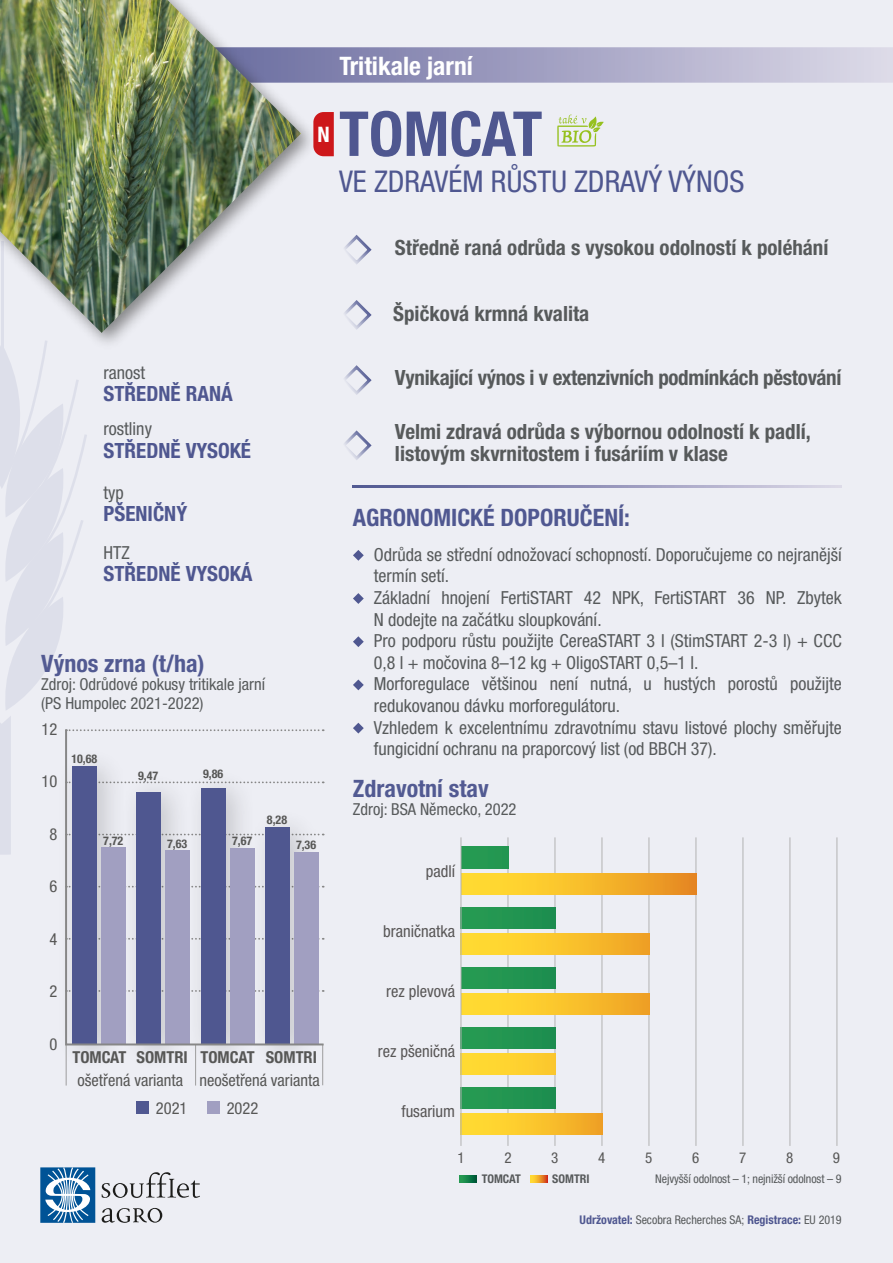
<style>
.page{position:relative;width:893px;height:1263px;background:#edeef4}
.page>*{position:absolute;margin:0;border:0;box-sizing:border-box;transform-origin:0 0}
.t1{font:700 condensed 62.1px "Helvetica Neue LT Pro";color:#4f5790}
.t2{font:condensed 30px "Helvetica Neue LT Pro";color:#4f5790}
.t3{font:700 condensed 25.5px "Helvetica Neue LT Pro";color:#fff}
.t4{font:700 condensed 24px "Helvetica Neue LT Pro";color:#525a92}
.t5{font:700 condensed 24px "Helvetica Neue LT Pro";color:#505891}
.t6{font:700 condensed 21.3px "Helvetica Neue LT Pro";color:#fff}
.t7{font:700 condensed 21px/22.5px "Helvetica Neue LT Pro";color:#575a5b}
.t8{font:700 condensed 21px "Helvetica Neue LT Pro";color:#4f5790}
.t9{font:condensed 18px/21.6px "Helvetica Neue LT Pro";color:#575a5b}
.t10{font:condensed 16.5px "Helvetica Neue LT Pro";color:#575a5b}
.t11{font:condensed 16.5px "Helvetica Neue LT Pro";color:#575756}
.t12{font:condensed 16.5px "Helvetica Neue LT Pro";color:#595757}
.t13{font:700 condensed 16.5px "Helvetica Neue LT Pro";color:#575756}
.t14{font:condensed 15px "Helvetica Neue LT Pro";color:#575756}
.t15{font:condensed 12px "Helvetica Neue LT Pro";letter-spacing:-.01em;color:#575a5b}
.t16{font:700 condensed 12px "Helvetica Neue LT Pro";color:#575756}
.t17{font:700 condensed 12px "Helvetica Neue LT Pro";color:#575a5b}
.s1{font-weight:700;color:#4f5790}
</style>
<div class="page">
<svg style="left:319px;top:47px;width:574px;height:36px;background:#adabc9"></svg>
<svg style="left:353px;top:550px;width:11px;height:11px"></svg>
<svg style="left:353px;top:593px;width:11px;height:11px"></svg>
<svg style="left:353px;top:636px;width:11px;height:11px"></svg>
<svg style="left:353px;top:679px;width:11px;height:11px"></svg>
<svg style="left:353px;top:723px;width:11px;height:10px"></svg>
<svg style="left:353px;top:486px;width:489px;height:1px"></svg>
<svg style="left:344px;top:235px;width:28px;height:29px"></svg>
<svg style="left:344px;top:300px;width:28px;height:30px"></svg>
<svg style="left:344px;top:365px;width:28px;height:30px"></svg>
<svg style="left:344px;top:430px;width:28px;height:30px"></svg>
<div style="left:0;top:0;width:319px;height:351px;background:#1d1d1b;opacity:.5"></div>
<img style="left:0;top:0;width:301px;height:333px">
<hr style="left:1px;top:241px;width:2px;height:153px;background:#535b94">
<div style="left:137px;top:1102px;width:12px;height:12px;background:#505891"></div>
<div style="left:208px;top:1102px;width:12px;height:12px;background:#a19fc1"></div>
<hr style="left:508px;top:837px;width:1px;height:309px;background:#b2b2b2">
<hr style="left:555px;top:837px;width:1px;height:309px;background:#b2b2b2">
<hr style="left:602px;top:837px;width:1px;height:309px;background:#b2b2b2">
<hr style="left:649px;top:837px;width:1px;height:309px;background:#b2b2b2">
<hr style="left:696px;top:837px;width:1px;height:309px;background:#b2b2b2">
<hr style="left:743px;top:837px;width:1px;height:309px;background:#b2b2b2">
<hr style="left:790px;top:837px;width:1px;height:309px;background:#b2b2b2">
<hr style="left:837px;top:837px;width:1px;height:309px;background:#b2b2b2">
<div style="left:461px;top:847px;width:47px;height:21px;background:#259952"></div>
<div style="left:461px;top:907px;width:94px;height:21px;background:#229551"></div>
<div style="left:461px;top:967px;width:94px;height:21px;background:#229551"></div>
<div style="left:461px;top:1027px;width:94px;height:21px;background:#229551"></div>
<div style="left:461px;top:1087px;width:94px;height:21px;background:#229551"></div>
<div style="left:461px;top:873px;width:235px;height:21px;background:linear-gradient(to right,#ffe634,#e88e23)"></div>
<div style="left:461px;top:933px;width:188px;height:21px;background:linear-gradient(to right,#ffe233,#f1a526)"></div>
<div style="left:461px;top:993px;width:188px;height:21px;background:linear-gradient(to right,#ffe333,#f1a526)"></div>
<div style="left:461px;top:1053px;width:94px;height:22px;background:#ffd430"></div>
<div style="left:461px;top:1113px;width:141px;height:22px;background:linear-gradient(to right,#ffe233,#f1a526)"></div>
<hr style="left:461px;top:837px;width:1px;height:309px;background:#b2b2b2">
<svg style="left:460px;top:1175px;width:17px;height:8px"></svg>
<svg style="left:530px;top:1175px;width:18px;height:8px"></svg>
<svg style="left:557px;top:115px;width:47px;height:32px"></svg>
<svg style="left:313px;top:112px;width:21px;height:44px"></svg>
<svg style="left:0;top:340px;width:319px;height:515px"></svg>
<div style="left:56px;top:747px;width:72px;height:325px;background:#ecedf3"></div>
<hr style="left:195px;top:1044px;width:1px;height:41px;background:#9d9d9d">
<hr style="left:66px;top:1044px;width:1px;height:41px;background:#9d9d9d">
<hr style="left:322px;top:1044px;width:1px;height:41px;background:#9d9d9d">
<svg style="left:64px;top:727px;width:261px;height:319px"></svg>
<svg style="left:40px;top:1167px;width:55px;height:56px;background:#568db9"></svg>
<svg style="left:102px;top:1172px;width:98px;height:26px"></svg>
<svg style="left:101px;top:1208px;width:61px;height:15px"></svg>
<p class="t3" style="left:339px;top:51px;width:135px">Tritikale jarní</p>
<p class="t6" style="left:317px;top:121px;width:14px">N</p>
<p class="t1" style="left:339px;top:97px;width:205px">TOMCAT</p>
<p class="t2" style="left:339px;top:164px;width:407px">VE ZDRAVÉM RŮSTU ZDRAVÝ VÝNOS</p>
<p class="t9" style="left:104px;top:361px;width:43px">ranost</p>
<p class="t8" style="left:104px;top:381px;width:131px">STŘEDNĚ RANÁ</p>
<p class="t8" style="left:104px;top:438px;width:149px">STŘEDNĚ VYSOKÉ</p>
<p class="t9" style="left:104px;top:418px;width:50px">rostliny</p>
<p class="t9" style="left:104px;top:482px;width:22px">typ</p>
<p class="t8" style="left:104px;top:501px;width:85px">PŠENIČNÝ</p>
<p class="t9" style="left:104px;top:542px;width:28px">HTZ</p>
<p class="t8" style="left:104px;top:561px;width:150px">STŘEDNĚ VYSOKÁ</p>
<p class="t4" style="left:41px;top:649px;width:165px">Výnos zrna (t/ha)</p>
<p class="t10" style="left:41px;top:675px;width:225px">Zdroj: Odrůdové pokusy tritikale jarní</p>
<p class="t10" style="left:41px;top:693px;width:164px">(PS Humpolec 2021-2022)</p>
<p class="t11" style="left:42px;top:719px;width:17px">12</p>
<p class="t11" style="left:42px;top:771px;width:17px">10</p>
<p class="t11" style="left:50px;top:824px;width:9px">8</p>
<p class="t11" style="left:50px;top:876px;width:9px">6</p>
<p class="t16" style="left:71px;top:751px;width:27px">10,68</p>
<p class="t16" style="left:138px;top:768px;width:22px">9,47</p>
<p class="t16" style="left:203px;top:767px;width:22px">9,86</p>
<p class="t16" style="left:267px;top:813px;width:22px">8,28</p>
<p class="t16" style="left:103px;top:833px;width:22px">7,72</p>
<p class="t16" style="left:167px;top:836px;width:22px">7,63</p>
<p class="t16" style="left:232px;top:834px;width:22px">7,67</p>
<p class="t16" style="left:296px;top:837px;width:22px">7,36</p>
<p class="t11" style="left:50px;top:929px;width:9px">4</p>
<p class="t11" style="left:50px;top:981px;width:9px">2</p>
<p class="t11" style="left:50px;top:1034px;width:9px">0</p>
<p class="t13" style="left:72px;top:1047px;width:56px">TOMCAT</p>
<p class="t13" style="left:137px;top:1047px;width:53px">SOMTRI</p>
<p class="t13" style="left:201px;top:1047px;width:56px">TOMCAT</p>
<p class="t13" style="left:266px;top:1047px;width:53px">SOMTRI</p>
<p class="t7" style="left:395px;top:236px;width:435px">Středně raná odrůda s vysokou odolností k poléhání</p>
<p class="t7" style="left:393px;top:302px;width:198px">Špičková krmná kvalita</p>
<p class="t7" style="left:395px;top:367px;width:448px">Vynikající výnos i v extenzivních podmínkách pěstování</p>
<p class="t7" style="left:395px;top:420px;width:417px">Velmi zdravá odrůda s výbornou odolností k padlí, listovým skvrnitostem i fusáriím v klase</p>
<p class="t5" style="left:353px;top:503px;width:279px">AGRONOMICKÉ DOPORUČENÍ:</p>
<p class="t9" style="left:374px;top:543px;width:469px">Odrůda se střední odnožovací schopností. Doporučujeme co nejranější termín setí.</p>
<p class="t9" style="left:374px;top:586px;width:469px">Základní hnojení FertiSTART 42 NPK, FertiSTART 36 NP. Zbytek<br>N dodejte na začátku sloupkování.</p>
<p class="t9" style="left:374px;top:630px;width:469px">Pro podporu růstu použijte CereaSTART 3 l (StimSTART 2-3 l) + CCC<br>0,8 l + močovina 8–12 kg + OligoSTART 0,5–1 l.</p>
<p class="t9" style="left:374px;top:673px;width:469px">Morforegulace většinou není nutná, u hustých porostů použijte redukovanou dávku morforegulátoru.</p>
<p class="t9" style="left:374px;top:716px;width:469px">Vzhledem k excelentnímu zdravotnímu stavu listové plochy směřujte fungicidní ochranu na praporcový list (od BBCH 37).</p>
<p class="t4" style="left:353px;top:774px;width:137px">Zdravotní stav</p>
<p class="t10" style="left:353px;top:799px;width:165px">Zdroj: BSA Německo, 2022</p>
<p class="t12" style="left:426px;top:861px;width:31px">padlí</p>
<p class="t12" style="left:383px;top:921px;width:73px">braničnatka</p>
<p class="t12" style="left:386px;top:981px;width:70px">rez plevová</p>
<p class="t12" style="left:378px;top:1041px;width:79px">rez pšeničná</p>
<p class="t11" style="left:78px;top:1070px;width:107px">ošetřená varianta</p>
<p class="t11" style="left:199px;top:1070px;width:122px">neošetřená varianta</p>
<p class="t11" style="left:227px;top:1098px;width:33px">2022</p>
<p class="t12" style="left:401px;top:1101px;width:55px">fusarium</p>
<p class="t11" style="left:156px;top:1098px;width:33px">2021</p>
<p class="t14" style="left:457px;top:1149px;width:9px">1</p>
<p class="t14" style="left:504px;top:1149px;width:9px">2</p>
<p class="t14" style="left:551px;top:1149px;width:9px">3</p>
<p class="t14" style="left:598px;top:1149px;width:9px">4</p>
<p class="t14" style="left:645px;top:1149px;width:9px">5</p>
<p class="t14" style="left:692px;top:1149px;width:9px">6</p>
<p class="t14" style="left:739px;top:1149px;width:9px">7</p>
<p class="t14" style="left:786px;top:1149px;width:9px">8</p>
<p class="t14" style="left:833px;top:1149px;width:9px">9</p>
<p class="t17" style="left:482px;top:1172px;width:41px">TOMCAT</p>
<p class="t17" style="left:552px;top:1172px;width:39px">SOMTRI</p>
<p class="t15" style="left:655px;top:1172px;width:188px">Nejvyšší odolnost – 1; nejnižší odolnost – 9</p>
<p class="t15" style="left:580px;top:1212px;width:264px"><span class="s1">Udržovatel:</span> Secobra Recherches SA; <span class="s1">Registrace:</span> EU 2019</p>
</div>
